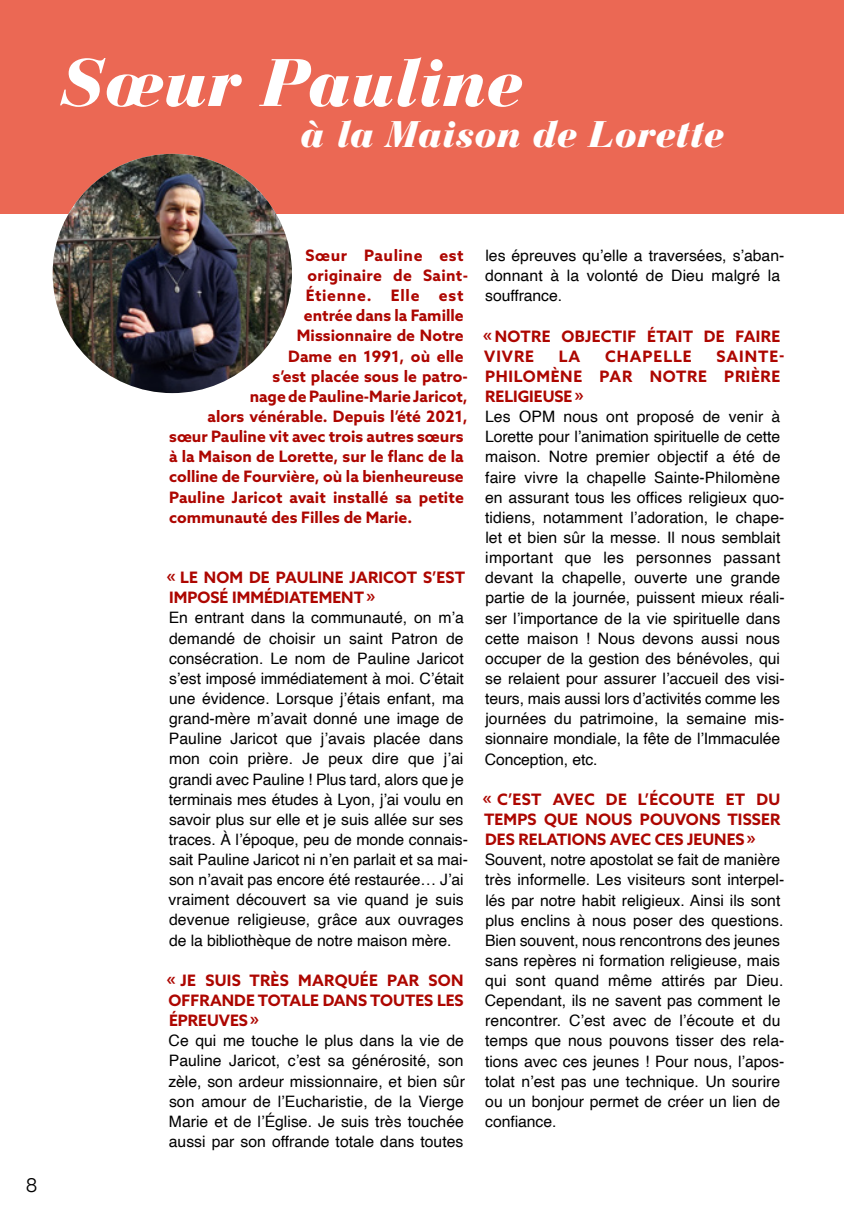
<style>
.page{position:relative;width:844px;height:1216px;background:#fff}
.page>*{position:absolute;margin:0;border:0;box-sizing:border-box;transform-origin:0 0}
.t1{font:italic 900 66.5px "Bauer Bodoni Std";letter-spacing:-.015em;color:#fff}
.t2{font:italic 900 36.75px "Bauer Bodoni Std";letter-spacing:-.01em;color:#fff}
.t3{font:21px "All Round Gothic";color:#000}
.t4{font:15.75px/20.1px "Helvetica";color:#000}
.t5{font:700 15.75px/20.1px "Azo Sans";color:#ad0600;text-align:justify}
.t6{font:700 15.75px/20.1px "Azo Sans";letter-spacing:.04em;color:#ad0600}
.t7{font:700 15.75px/20.1px "Azo Sans";letter-spacing:.02em;color:#ad0600}
.t8{font:700 15.75px "Azo Sans";letter-spacing:.045em;color:#ad0600}
.t9{font:700 15.75px "Azo Sans";letter-spacing:.06em;color:#ad0600}
</style>
<div class="page">
<div style="left:0;top:0;width:843px;height:213px;background:#eb6854"></div>
<img style="left:53px;top:154px;width:239px;height:239px;border-radius:120px">
<h1 class="t1" style="left:60px;top:43px;width:464px">Sœur Pauline</h1>
<h2 class="t2" style="left:300px;top:112px;width:425px">à la Maison de Lorette</h2>
<h3 class="t3" style="left:26px;top:1172px;width:13px">8</h3>
<p class="t6" style="left:305px;top:245px;width:159px">Sœur Pauline est</p>
<p class="t7" style="left:307px;top:265px;width:162px">originaire de Saint-</p>
<p class="t8" style="left:305px;top:285px;width:159px">Étienne. Elle est</p>
<p class="t5" style="left:304px;top:305px;width:161px">entrée dans la Famille</p>
<p class="t5" style="left:297px;top:325px;width:168px">Missionnaire de Notre</p>
<p class="t5" style="left:288px;top:345px;width:177px">Dame en 1991, où elle</p>
<p class="t5" style="left:272px;top:366px;width:197px">s’est placée sous le patro-</p>
<p class="t5" style="left:249px;top:386px;width:219px">nage de Pauline-Marie Jaricot,</p>
<p class="t5" style="left:207px;top:406px;width:261px">alors vénérable. Depuis l’été 2021,</p>
<p class="t5" style="left:169px;top:426px;width:296px">sœur Pauline vit avec trois autres sœurs</p>
<p class="t5" style="left:169px;top:446px;width:296px">à la Maison de Lorette, sur le flanc de la</p>
<p class="t5" style="left:169px;top:466px;width:296px">colline de Fourvière, où la bienheureuse</p>
<p class="t5" style="left:169px;top:486px;width:296px">Pauline Jaricot avait installé sa petite</p>
<p class="t5" style="left:169px;top:506px;width:245px">communauté des Filles de Marie.</p>
<p class="t5" style="left:167px;top:567px;width:299px">« LE NOM DE PAULINE JARICOT S’EST<br>IMPOSÉ IMMÉDIATEMENT»</p>
<p class="t4" style="left:169px;top:608px;width:301px">En entrant dans la communauté, on m’a demandé de choisir un saint Patron de consécration. Le nom de Pauline Jaricot s’est imposé immédiatement à moi. C’était une évidence. Lorsque j’étais enfant, ma grand-mère m’avait donné une image de Pauline Jaricot que j’avais placée dans mon coin prière. Je peux dire que j’ai grandi avec Pauline ! Plus tard, alors que je terminais mes études à Lyon, j’ai voulu en savoir plus sur elle et je suis allée sur ses traces. À l’époque, peu de monde connais&shy;sait Pauline Jaricot ni n’en parlait et sa mai&shy;son n’avait pas encore été restaurée… J’ai vraiment découvert sa vie quand je suis devenue religieuse, grâce aux ouvrages de la bibliothèque de notre maison mère.</p>
<p class="t5" style="left:167px;top:969px;width:298px">« JE SUIS TRÈS MARQUÉE PAR SON OFFRANDE TOTALE DANS TOUTES LES ÉPREUVES»</p>
<p class="t4" style="left:168px;top:1031px;width:298px;text-align:justify">Ce qui me touche le plus dans la vie de Pauline Jaricot, c’est sa générosité, son zèle, son ardeur missionnaire, et bien sûr son amour de l’Eucharistie, de la Vierge Marie et de l’Église. Je suis très touchée aussi par son offrande totale dans toutes</p>
<p class="t4" style="left:485px;top:246px;width:300px">les épreuves qu’elle a traversées, s’aban&shy;donnant à la volonté de Dieu malgré la souffrance.</p>
<p class="t7" style="left:483px;top:325px;width:299px">« NOTRE OBJECTIF ÉTAIT DE FAIRE<br>VIVRE</p>
<p class="t6" style="left:485px;top:346px;width:301px;text-indent:231px">SAINTE-<br>PHILOMÈNE PAR NOTRE PRIÈRE<br>RELIGIEUSE»</p>
<p class="t4" style="left:484px;top:407px;width:301px">Les OPM nous ont proposé de venir à Lorette pour l’animation spirituelle de cette maison. Notre premier objectif a été de faire vivre la chapelle Sainte-Philomène en assurant tous les offices religieux quo&shy;tidiens, notamment l’adoration, le chape&shy;let et bien sûr la messe. Il nous semblait important que les personnes passant devant la chapelle, ouverte une grande partie de la journée, puissent mieux réali&shy;ser l’importance de la vie spirituelle dans cette maison ! Nous devons aussi nous occuper de la gestion des bénévoles, qui se relaient pour assurer l’accueil des visi&shy;teurs, mais aussi lors d’activités comme les journées du patrimoine, la semaine mis&shy;sionnaire mondiale, la fête de l’Immaculée Conception, etc.</p>
<p class="t5" style="left:483px;top:788px;width:299px">« C’EST AVEC DE L’ÉCOUTE ET DU TEMPS QUE NOUS POUVONS TISSER DES RELATIONS AVEC CES JEUNES»</p>
<p class="t4" style="left:484px;top:850px;width:301px">Souvent, notre apostolat se fait de manière très informelle. Les visiteurs sont interpel&shy;lés par notre habit religieux. Ainsi ils sont plus enclins à nous poser des questions.<br>Bien souvent, nous rencontrons des jeunes sans repères ni formation religieuse, mais qui sont quand même attirés par Dieu.<br>Cependant, ils ne savent pas comment le rencontrer. C’est avec de l’écoute et du temps que nous pouvons tisser des rela&shy;tions avec ces jeunes ! Pour nous, l’apos&shy;tolat n’est pas une technique. Un sourire ou un bonjour permet de créer un lien de confiance.</p>
<p class="t5" style="left:558px;top:346px;width:23px">LA</p>
<p class="t9" style="left:605px;top:345px;width:88px">CHAPELLE</p>
</div>
